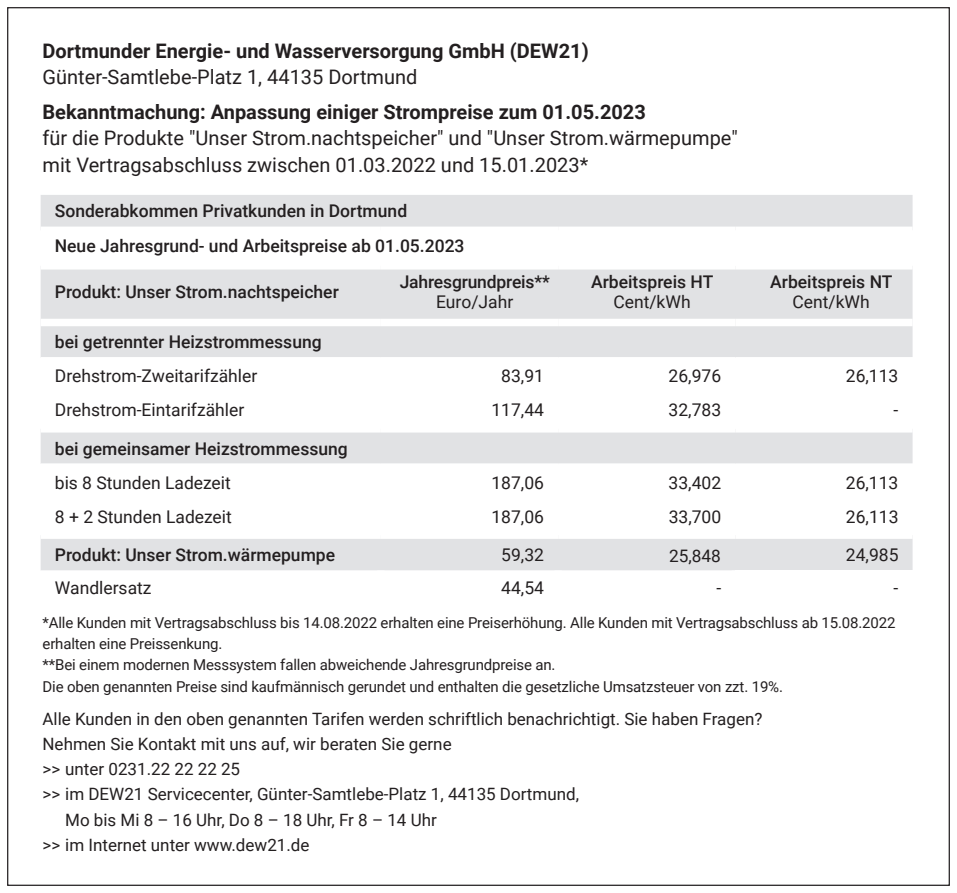
<style>
.page{position:relative;width:957px;height:893px;background:#fff}
.page>*{position:absolute;margin:0;border:0;box-sizing:border-box;transform-origin:0 0}
.t1{font:20px/27px "Roboto";color:#231f20}
.t2{font:700 20px "Roboto";color:#231f20}
.t3{font:500 17.5px/34.5px "Roboto";color:#231f20}
.t4{font:17.5px "Roboto";color:#231f20}
.t5{font:17.25px "Roboto";color:#231f20}
.t6{font:17px/25px "Roboto";color:#231f20}
.t7{font:15px/21.2px "Roboto";letter-spacing:-.01em;color:#231f20}
.s1{color:#fff}
</style>
<div class="page">
<div style="left:41px;top:195px;width:871px;height:268px;background:#e1e2e4"></div>
<svg style="left:41px;top:234px;width:871px;height:28px"></svg>
<svg style="left:41px;top:359px;width:871px;height:66px"></svg>
<div style="left:41px;top:539px;width:871px;height:31px;background:#e1e2e4"></div>
<div style="left:41px;top:227px;width:340px;height:7px;background:#fff"></div>
<div style="left:381px;top:227px;width:177px;height:7px;background:#fff"></div>
<div style="left:735px;top:227px;width:177px;height:7px;background:#fff"></div>
<div style="left:41px;top:425px;width:340px;height:8px;background:#fff"></div>
<div style="left:381px;top:425px;width:177px;height:8px;background:#fff"></div>
<div style="left:735px;top:425px;width:177px;height:8px;background:#fff"></div>
<div style="left:558px;top:227px;width:177px;height:7px;background:#fff"></div>
<div style="left:554px;top:234px;width:8px;height:28px;background:#fff"></div>
<div style="left:731px;top:234px;width:8px;height:28px;background:#fff"></div>
<div style="left:558px;top:425px;width:177px;height:8px;background:#fff"></div>
<hr style="left:41px;top:357px;width:340px;height:2px;background:#fff">
<hr style="left:381px;top:357px;width:177px;height:2px;background:#fff">
<hr style="left:558px;top:357px;width:177px;height:2px;background:#fff">
<hr style="left:735px;top:357px;width:181px;height:2px;background:#fff">
<hr style="left:41px;top:392px;width:340px;height:2px;background:#fff">
<hr style="left:381px;top:392px;width:177px;height:2px;background:#fff">
<hr style="left:558px;top:392px;width:177px;height:2px;background:#fff">
<hr style="left:735px;top:392px;width:181px;height:2px;background:#fff">
<div style="left:377px;top:359px;width:8px;height:33px;background:#fff"></div>
<div style="left:554px;top:359px;width:8px;height:33px;background:#fff"></div>
<div style="left:731px;top:359px;width:8px;height:33px;background:#fff"></div>
<div style="left:909px;top:359px;width:7px;height:33px;background:#fff"></div>
<div style="left:377px;top:394px;width:8px;height:31px;background:#fff"></div>
<div style="left:554px;top:394px;width:8px;height:31px;background:#fff"></div>
<div style="left:731px;top:394px;width:8px;height:31px;background:#fff"></div>
<div style="left:41px;top:262px;width:340px;height:8px;background:#fff"></div>
<div style="left:381px;top:262px;width:177px;height:8px;background:#fff"></div>
<div style="left:558px;top:262px;width:177px;height:8px;background:#fff"></div>
<div style="left:735px;top:262px;width:177px;height:8px;background:#fff"></div>
<div style="left:41px;top:319px;width:340px;height:7px;background:#fff"></div>
<div style="left:381px;top:319px;width:177px;height:7px;background:#fff"></div>
<div style="left:558px;top:319px;width:177px;height:7px;background:#fff"></div>
<div style="left:735px;top:319px;width:177px;height:7px;background:#fff"></div>
<h1 class="t2" style="left:43px;top:36px;width:548px">Dortmunder Energie- und Wasserversorgung GmbH (DEW21)</h1>
<h1 class="t1" style="left:43px;top:63px;width:376px">Günter-Samtlebe-Platz 1, 44135 Dortmund</h1>
<h1 class="t2" style="left:43px;top:97px;width:605px">Bekanntmachung: Anpassung einiger Strompreise zum 01.05.2023</h1>
<h1 class="t1" style="left:43px;top:124px;width:697px">für die Produkte "Unser Strom.nachtspeicher" und "Unser Strom.wärmepumpe" mit Vertragsabschluss zwischen 01.03.2022 und 15.01.2023*</h1>
<p class="t3" style="left:55px;top:193px;width:411px">Sonderabkommen Privatkunden in Dortmund<br>Neue Jahresgrund- und Arbeitspreise ab 01.05.2023</p>
<p class="t3" style="left:55px;top:274px;width:285px">Produkt: Unser Strom.nachtspeicher</p>
<p class="t3" style="left:400px;top:264px;width:151px">Jahresgrundpreis**</p>
<p class="t4" style="left:436px;top:289px;width:79px">Euro/Jahr</p>
<p class="t3" style="left:591px;top:264px;width:124px">Arbeitspreis HT</p>
<p class="t4" style="left:613px;top:289px;width:79px">Cent/kWh</p>
<p class="t3" style="left:770px;top:264px;width:124px">Arbeitspreis NT</p>
<p class="t4" style="left:792px;top:289px;width:79px">Cent/kWh</p>
<p class="t3" style="left:55px;top:324px;width:268px">bei getrennter Heizstrommessung</p>
<p class="t4" style="left:55px;top:364px;width:204px">Drehstrom-Zweitarifzähler</p>
<p class="t4" style="left:501px;top:364px;width:44px">83,91</p>
<p class="t4" style="left:668px;top:364px;width:54px">26,976</p>
<p class="t4" style="left:846px;top:364px;width:54px">26,113</p>
<p class="t4" style="left:55px;top:398px;width:191px">Drehstrom-Eintarifzähler</p>
<p class="t4" style="left:491px;top:398px;width:54px">117,44</p>
<p class="t4" style="left:668px;top:398px;width:54px">32,783</p>
<p class="t4" style="left:893px;top:398px;width:6px">-</p>
<p class="t3" style="left:55px;top:430px;width:294px">bei gemeinsamer Heizstrommessung</p>
<p class="t4" style="left:55px;top:470px;width:177px">bis 8 Stunden Ladezeit</p>
<p class="t4" style="left:491px;top:470px;width:54px">187,06</p>
<p class="t4" style="left:668px;top:470px;width:54px">33,402</p>
<p class="t4" style="left:846px;top:470px;width:54px">26,113</p>
<p class="t4" style="left:55px;top:504px;width:178px">8 + 2 Stunden Ladezeit</p>
<p class="t4" style="left:491px;top:504px;width:54px">187,06</p>
<p class="t4" style="left:668px;top:504px;width:54px">33,700</p>
<p class="t4" style="left:846px;top:504px;width:54px">26,113</p>
<p class="t3" style="left:55px;top:537px;width:282px">Produkt: Unser Strom.wärmepumpe</p>
<p class="t4" style="left:501px;top:543px;width:44px">59,32</p>
<p class="t4" style="left:846px;top:543px;width:54px">24,985</p>
<p class="t4" style="left:55px;top:576px;width:98px">Wandlersatz</p>
<p class="t4" style="left:501px;top:576px;width:44px">44,54</p>
<p class="t4" style="left:716px;top:576px;width:6px">-</p>
<p class="t4" style="left:893px;top:576px;width:6px">-</p>
<p class="t7" style="left:43px;top:611px;width:854px">*Alle Kunden mit Vertragsabschluss bis 14.08.2022 erhalten eine Preiserhöhung. Alle Kunden mit Vertragsabschluss ab 15.08.2022 erhalten eine Preissenkung.<br>**Bei einem modernen Messsystem fallen abweichende Jahresgrundpreise an.<br>Die oben genannten Preise sind kaufmännisch gerundet und enthalten die gesetzliche Umsatzsteuer von zzt. 19%.</p>
<p class="t6" style="left:43px;top:706px;width:721px">Alle Kunden in den oben genannten Tarifen werden schriftlich benachrichtigt. Sie haben Fragen?<br>Nehmen Sie Kontakt mit uns auf, wir beraten Sie gerne<br>&gt;&gt; unter 0231.22 22 22 25<br>&gt;&gt; im DEW21 Servicecenter, Günter-Samtlebe-Platz 1, 44135 Dortmund,<br><span class="s1">&gt;&gt;</span> Mo bis Mi 8 – 16 Uhr, Do 8 – 18 Uhr, Fr 8 – 14 Uhr<br>&gt;&gt; im Internet unter www.dew21.de</p>
<p class="t5" style="left:669px;top:544px;width:53px">25,848</p>
</div>
